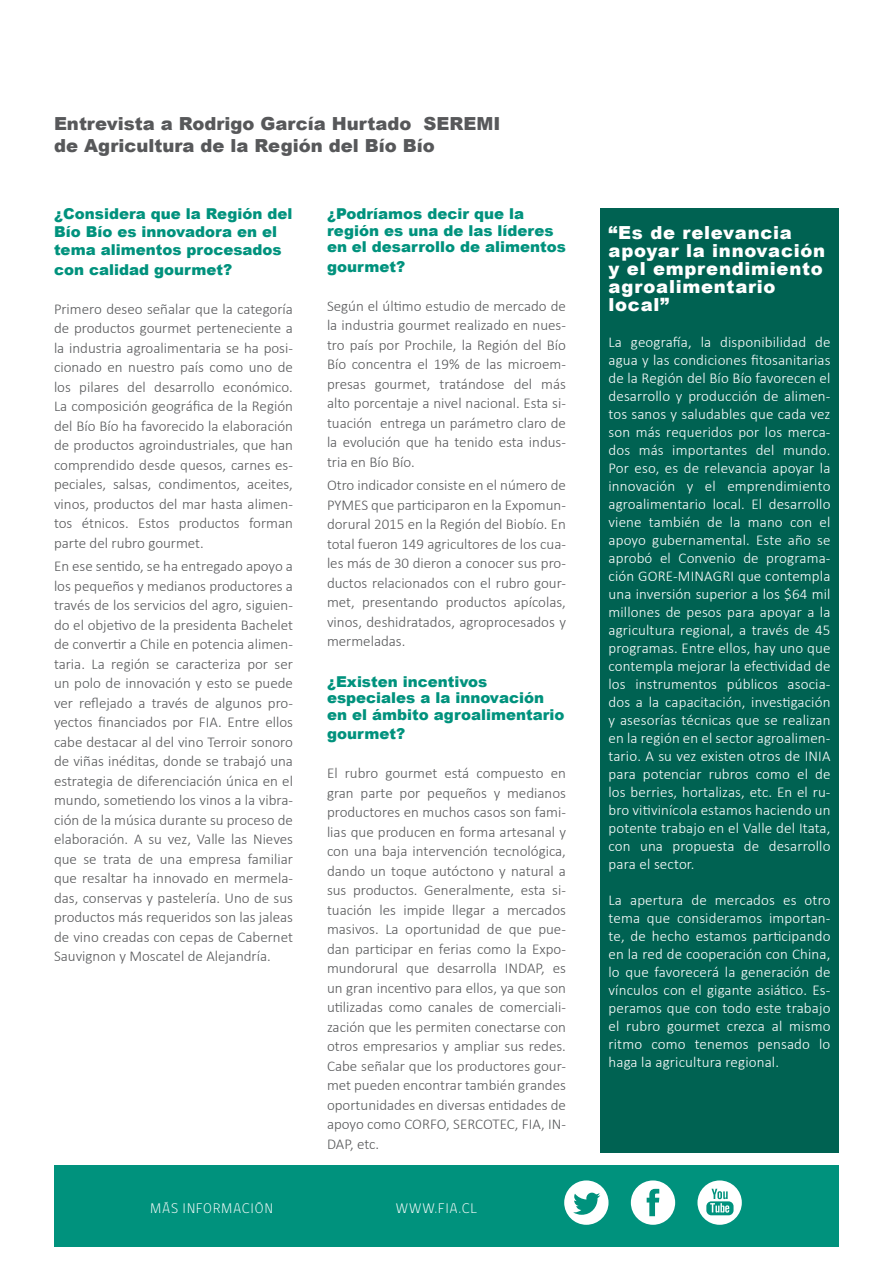
<style>
.page{position:relative;width:893px;height:1263px;background:#fff}
.page>*{position:absolute;margin:0;border:0;box-sizing:border-box;transform-origin:0 0}
.t1{font:900 18px/18px "Arial";letter-spacing:.04em;color:#fff}
.t2{font:900 18px/22.5px "Arial";color:#57585a}
.t3{font:300 15px/19.5px "Calibri";color:#57585a;text-align:justify}
.t4{font:300 15px/18px "Calibri";letter-spacing:.01em;color:#fff;text-align:justify}
.t5{font:900 15px/16.5px "Arial";color:#00927d}
.t6{font:300 14.25px "gob CL";letter-spacing:.06em;color:#fff}
</style>
<div class="page">
<div style="left:54px;top:1165px;width:785px;height:81px;background:#00927d"></div>
<svg style="left:564px;top:1180px;width:44px;height:45px"></svg>
<svg style="left:631px;top:1180px;width:44px;height:45px"></svg>
<svg style="left:697px;top:1180px;width:45px;height:45px"></svg>
<div style="left:600px;top:208px;width:239px;height:944px;background:#006252"></div>
<p class="t2" style="left:54px;top:112px;width:448px">Entrevista a Rodrigo García Hurtado SEREMI de Agricultura de la Región del Bío Bío</p>
<p class="t5" style="left:54px;top:204px;width:240px;line-height:18px">¿Considera que la Región del<br>Bío Bío es innovadora en el tema alimentos procesados</p>
<p class="t5" style="left:54px;top:261px;width:180px">con calidad gourmet?</p>
<p class="t3" style="left:54px;top:299px;width:240px">Primero deseo señalar que la categoría de productos gourmet perteneciente a la industria agroalimentaria se ha posi&shy;cionado en nuestro país como uno de los pilares del desarrollo económico.<br>La composición geográfica de la Región del Bío Bío ha favorecido la elaboración de productos agroindustriales, que han comprendido desde quesos, carnes es&shy;peciales, salsas, condimentos, aceites, vinos, productos del mar hasta alimen&shy;tos étnicos. Estos productos forman parte del rubro gourmet.</p>
<p class="t3" style="left:54px;top:556px;width:240px">En ese sentido, se ha entregado apoyo a los pequeños y medianos productores a través de los servicios del agro, siguien&shy;do el objetivo de la presidenta Bachelet de convertir a Chile en potencia alimen&shy;taria. La región se caracteriza por ser un polo de innovación y esto se puede ver reflejado a través de algunos pro&shy;yectos financiados por FIA. Entre ellos cabe destacar al del vino Terroir sonoro de viñas inéditas, donde se trabajó una estrategia de diferenciación única en el mundo, sometiendo los vinos a la vibra&shy;ción de la música durante su proceso de elaboración. A su vez, Valle las Nieves que se trata de una empresa familiar que resaltar ha innovado en mermela&shy;das, conservas y pastelería. Uno de sus productos más requeridos son las jaleas de vino creadas con cepas de Cabernet Sauvignon y Moscatel de Alejandría.</p>
<p class="t5" style="left:327px;top:205px;width:240px">¿Podríamos decir que la región es una de las líderes en el desarrollo de alimentos</p>
<p class="t5" style="left:327px;top:258px;width:80px">gourmet?</p>
<p class="t3" style="left:327px;top:296px;width:240px">Según el último estudio de mercado de la industria gourmet realizado en nues&shy;tro país por Prochile, la Región del Bío Bío concentra el 19% de las microem&shy;presas gourmet, tratándose del más alto porcentaje a nivel nacional. Esta si&shy;tuación entrega un parámetro claro de la evolución que ha tenido esta indus&shy;tria en Bío Bío.</p>
<p class="t3" style="left:327px;top:475px;width:240px">Otro indicador consiste en el número de PYMES que participaron en la Expomun&shy;dorural 2015 en la Región del Biobío. En total fueron 149 agricultores de los cua&shy;les más de 30 dieron a conocer sus pro&shy;ductos relacionados con el rubro gour&shy;met, presentando productos apícolas, vinos, deshidratados, agroprocesados y mermeladas.</p>
<p class="t5" style="left:327px;top:673px;width:239px">¿Existen incentivos especiales a la innovación en el ámbito agroalimentario</p>
<p class="t5" style="left:327px;top:725px;width:80px">gourmet?</p>
<p class="t3" style="left:327px;top:763px;width:240px">El rubro gourmet está compuesto en gran parte por pequeños y medianos productores en muchos casos son fami&shy;lias que producen en forma artesanal y con una baja intervención tecnológica, dando un toque autóctono y natural a sus productos. Generalmente, esta si&shy;tuación les impide llegar a mercados masivos. La oportunidad de que pue&shy;dan participar en ferias como la Expo&shy;mundorural que desarrolla INDAP, es un gran incentivo para ellos, ya que son utilizadas como canales de comerciali&shy;zación que les permiten conectarse con otros empresarios y ampliar sus redes.<br>Cabe señalar que los productores gour&shy;met pueden encontrar también grandes oportunidades en diversas entidades de apoyo como CORFO, SERCOTEC, FIA, IN-</p>
<p class="t6" style="left:150px;top:1198px;width:124px">MÁS INFORMACIÓN</p>
<p class="t6" style="left:396px;top:1198px;width:82px">WWW.FIA.CL</p>
<p class="t1" style="left:608px;top:223px;width:218px">“Es de relevancia apoyar la innovación y el emprendimiento agroalimentario local”</p>
<p class="t4" style="left:608px;top:333px;width:224px">La geografía, la disponibilidad de agua y las condiciones fitosanitarias de la Región del Bío Bío favorecen el desarrollo y producción de alimen&shy;tos sanos y saludables que cada vez son más requeridos por los merca&shy;dos más importantes del mundo.<br>Por eso, es de relevancia apoyar la innovación y el emprendimiento agroalimentario local. El desarrollo viene también de la mano con el apoyo gubernamental. Este año se aprobó el Convenio de programa&shy;ción GORE-MINAGRI que contempla una inversión superior a los $64 mil millones de pesos para apoyar a la agricultura regional, a través de 45 programas. Entre ellos, hay uno que contempla mejorar la efectividad de los instrumentos públicos asocia&shy;dos a la capacitación, investigación y asesorías técnicas que se realizan en la región en el sector agroalimen&shy;tario. A su vez existen otros de INIA para potenciar rubros como el de los berries, hortalizas, etc. En el ru&shy;bro vitivinícola estamos haciendo un potente trabajo en el Valle del Itata, con una propuesta de desarrollo para el sector.</p>
<p class="t4" style="left:608px;top:891px;width:223px">La apertura de mercados es otro tema que consideramos importan&shy;te, de hecho estamos participando en la red de cooperación con China, lo que favorecerá la generación de vínculos con el gigante asiático. Es&shy;peramos que con todo este trabajo el rubro gourmet crezca al mismo ritmo como tenemos pensado lo haga la agricultura regional.</p>
</div>
